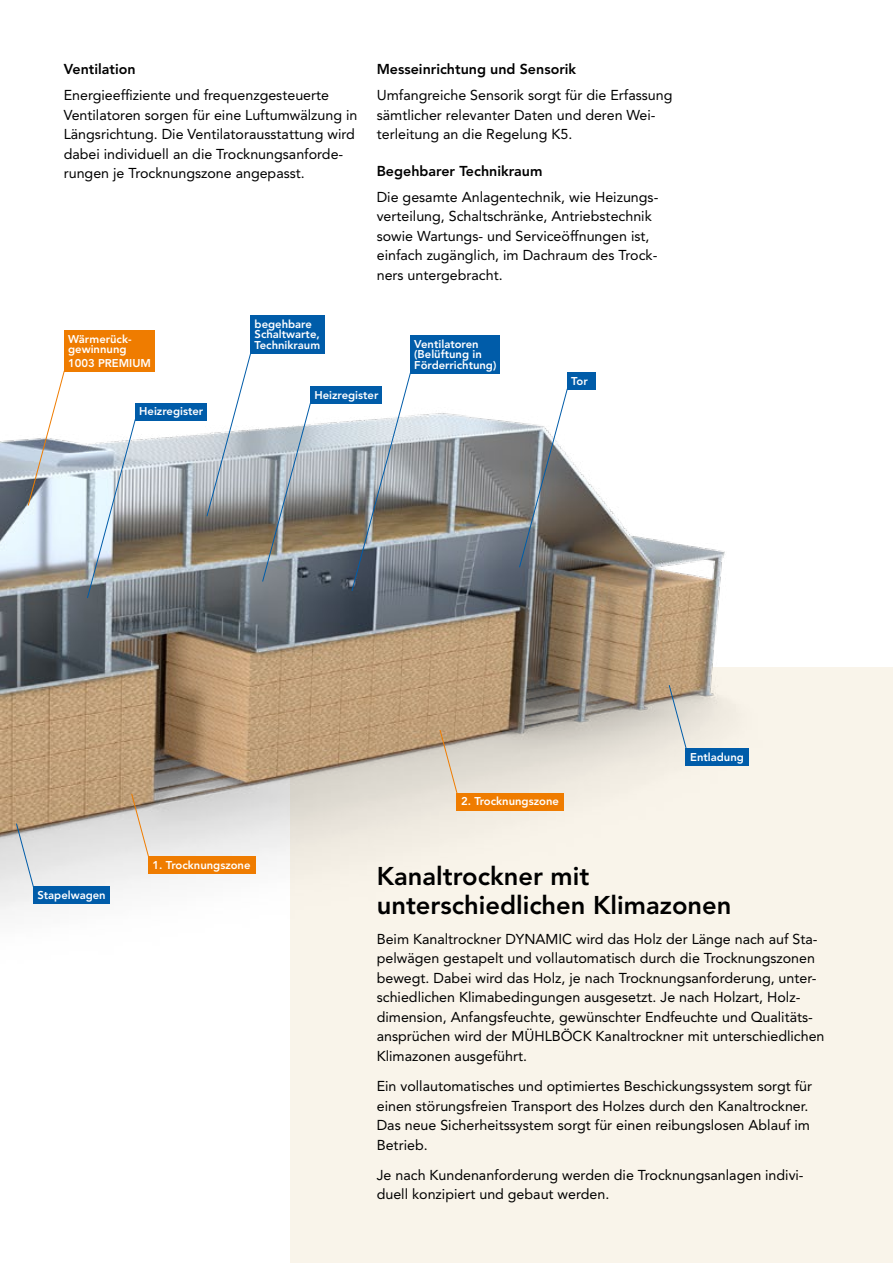
<style>
.page{position:relative;width:893px;height:1263px;background:#fff}
.page>*{position:absolute;margin:0;border:0;box-sizing:border-box;transform-origin:0 0}
.t1{font:800 25.5px/28.5px "Avenir LT Std";color:#000}
.t2{font:14.25px/19.5px "Avenir LT Std";color:#000}
.t3{font:800 14.25px "Avenir LT Std";color:#000}
.t4{font:800 11.25px/10.5px "Avenir LT Std";color:#fff}
</style>
<div class="page">
<img style="left:0;top:330px;width:893px;height:933px">
<svg style="left:16px;top:823px;width:20px;height:70px"></svg>
<div style="left:33px;top:886px;width:77px;height:18px;background:#005ca9"></div>
<svg style="left:131px;top:793px;width:20px;height:71px"></svg>
<div style="left:148px;top:856px;width:108px;height:18px;background:#ef7c00"></div>
<svg style="left:439px;top:729px;width:20px;height:71px"></svg>
<div style="left:457px;top:793px;width:107px;height:17px;background:#ef7c00"></div>
<svg style="left:206px;top:349px;width:46px;height:168px"></svg>
<div style="left:250px;top:315px;width:75px;height:39px;background:#005ca9"></div>
<svg style="left:351px;top:369px;width:61px;height:223px"></svg>
<div style="left:410px;top:335px;width:90px;height:39px;background:#005ca9"></div>
<svg style="left:262px;top:402px;width:49px;height:180px;background:#a2a6a7"></svg>
<div style="left:310px;top:386px;width:72px;height:18px;background:#005ca9"></div>
<svg style="left:519px;top:388px;width:49px;height:180px"></svg>
<div style="left:567px;top:372px;width:28px;height:18px;background:#005ca9"></div>
<svg style="left:87px;top:419px;width:49px;height:180px;background:#b7bec2"></svg>
<div style="left:135px;top:403px;width:72px;height:18px;background:#005ca9"></div>
<svg style="left:668px;top:684px;width:20px;height:71px"></svg>
<div style="left:686px;top:748px;width:63px;height:18px;background:#005ca9"></div>
<svg style="left:27px;top:370px;width:38px;height:136px"></svg>
<div style="left:64px;top:330px;width:90px;height:42px;background:#ef7c00"></div>
<p class="t3" style="left:64px;top:61px;width:73px">Ventilation</p>
<p class="t2" style="left:64px;top:86px;width:295px">Energieeffiziente und frequenzgesteuerte Ventilatoren sorgen für eine Luftumwälzung in Längsrichtung. Die Ventilatorausstattung wird dabei individuell an die Trocknungsanforde&shy;rungen je Trocknungszone angepasst.</p>
<p class="t4" style="left:68px;top:334px;width:65px">Wärmerück&shy;gewinnung</p>
<p class="t4" style="left:68px;top:358px;width:84px">1003 PREMIUM</p>
<p class="t4" style="left:255px;top:319px;width:67px">begehbare<br>Schaltwarte,<br>Technikraum</p>
<p class="t3" style="left:377px;top:61px;width:201px">Messeinrichtung und Sensorik</p>
<p class="t2" style="left:377px;top:86px;width:297px">Umfangreiche Sensorik sorgt für die Erfassung sämtlicher relevanter Daten und deren Wei&shy;terleitung an die Regelung K5.</p>
<p class="t3" style="left:377px;top:162px;width:167px">Begehbarer Technikraum</p>
<p class="t2" style="left:377px;top:187px;width:283px">Die gesamte Anlagentechnik, wie Heizungs&shy;verteilung, Schaltschränke, Antriebstechnik sowie Wartungs- und Serviceöffnungen ist, einfach zugänglich, im Dachraum des Trock&shy;ners untergebracht.</p>
<p class="t4" style="left:414px;top:339px;width:84px">Ventilatoren (Belüftung in<br>Förderrichtung)</p>
<p class="t4" style="left:571px;top:376px;width:18px">Tor</p>
<p class="t4" style="left:139px;top:406px;width:65px">Heizregister</p>
<p class="t4" style="left:314px;top:390px;width:65px">Heizregister</p>
<p class="t4" style="left:37px;top:890px;width:70px">Stapelwagen</p>
<p class="t4" style="left:153px;top:860px;width:99px">1. Trocknungszone</p>
<p class="t4" style="left:461px;top:796px;width:99px">2. Trocknungszone</p>
<p class="t4" style="left:690px;top:751px;width:55px">Entladung</p>
<h1 class="t1" style="left:377px;top:862px;width:356px">Kanaltrockner mit unterschiedlichen Klimazonen</h1>
<p class="t2" style="left:377px;top:929px;width:449px">Beim Kanaltrockner DYNAMIC wird das Holz der Länge nach auf Sta&shy;pelwägen gestapelt und vollautomatisch durch die Trocknungszonen bewegt. Dabei wird das Holz, je nach Trocknungsanforderung, unter&shy;schiedlichen Klimabedingungen ausgesetzt. Je nach Holzart, Holz&shy;dimension, Anfangsfeuchte, gewünschter Endfeuchte und Qualitäts&shy;ansprüchen wird der MÜHLBÖCK Kanaltrockner mit unterschiedlichen Klimazonen ausgeführt.</p>
<p class="t2" style="left:377px;top:1076px;width:437px">Ein vollautomatisches und optimiertes Beschickungssystem sorgt für einen störungsfreien Transport des Holzes durch den Kanaltrockner.<br>Das neue Sicherheitssystem sorgt für einen reibungslosen Ablauf im Betrieb.</p>
<p class="t2" style="left:377px;top:1165px;width:427px">Je nach Kundenanforderung werden die Trocknungsanlagen indivi&shy;duell konzipiert und gebaut werden.</p>
</div>
